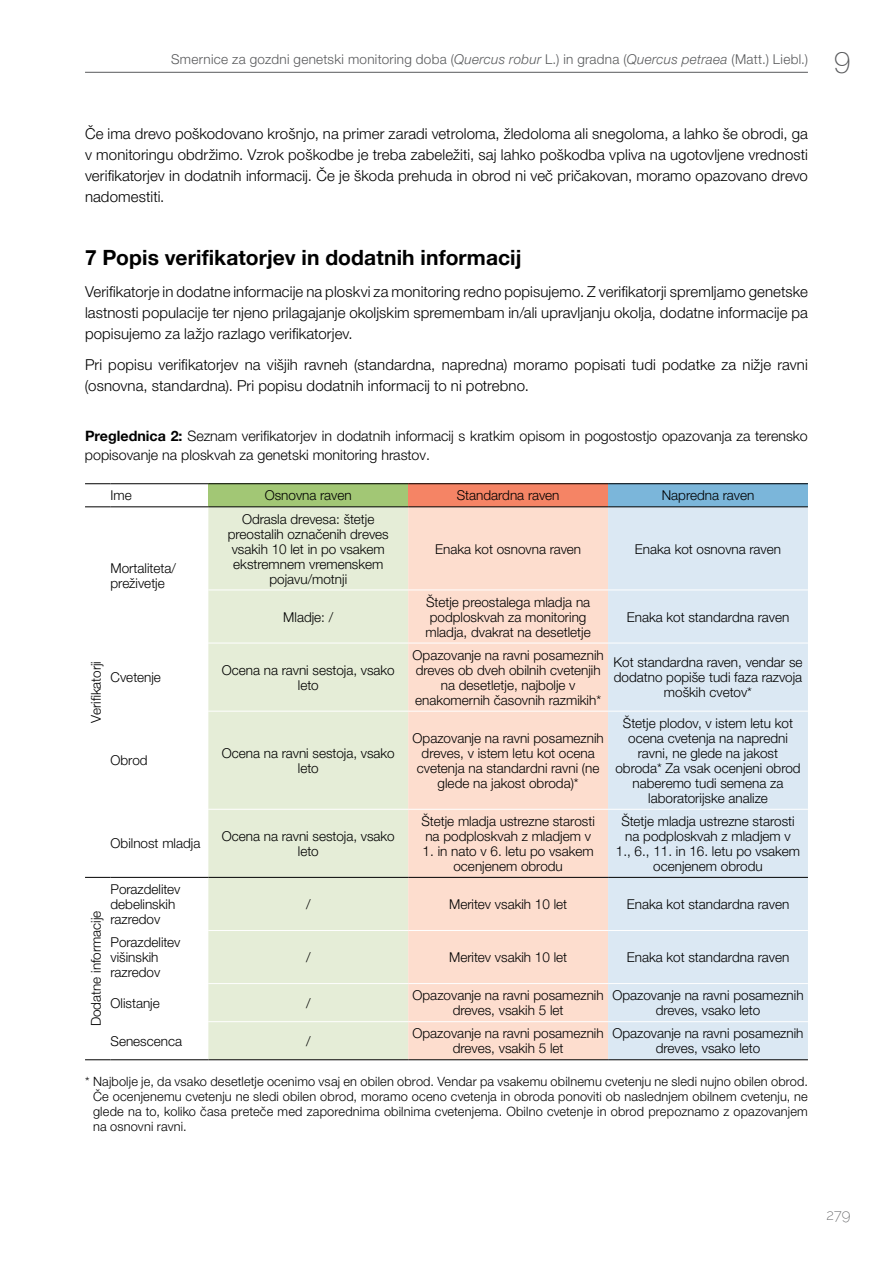
<style>
.page{position:relative;width:893px;height:1263px;background:#fff}
.page>*{position:absolute;margin:0;border:0;box-sizing:border-box;transform-origin:0 0}
.t1{font:100 30px "Helvetica Neue LT Pro";color:#58595b}
.t2{font:700 21px "Helvetica Neue World 75";letter-spacing:.005em;color:#000}
.t3{font:15px/21px "Helvetica Neue World 45 Lt";letter-spacing:.005em;color:#000;text-align:justify}
.t4{font:100 15px "Raleway";color:#58595b}
.t5{font:14.25px/18.8px "Helvetica Neue World 45 Lt";color:#000}
.t6{font:13.5px/15px "Helvetica Neue World 45 Lt";color:#000;text-align:center}
.t7{font:13.5px "Helvetica Neue World 45 Lt";letter-spacing:.02em;color:#58595b}
.t8{font:12.75px/15px "Helvetica Neue World 45 Lt";letter-spacing:.015em;color:#000;text-align:justify}
.s1{font-family:"Helvetica Neue World 46 Lt It"}
.s2{font-family:"Helvetica Neue World 75";font-weight:700}
</style>
<div class="page">
<hr style="left:85px;top:72px;width:723px;height:1px;background:#58595b">
<div style="left:208px;top:484px;width:200px;height:23px;background:#a2c775"></div>
<div style="left:408px;top:484px;width:200px;height:23px;background:#f58465"></div>
<div style="left:608px;top:484px;width:200px;height:23px;background:#7bb6da"></div>
<div style="left:208px;top:507px;width:200px;height:552px;background:#e5edd7"></div>
<div style="left:408px;top:507px;width:200px;height:552px;background:#fdddce"></div>
<div style="left:608px;top:507px;width:200px;height:552px;background:#dbe8f3"></div>
<hr style="left:111px;top:877px;width:97px;height:1px;background:#000">
<hr style="left:208px;top:877px;width:200px;height:1px;background:#000">
<hr style="left:408px;top:877px;width:200px;height:1px;background:#000">
<hr style="left:608px;top:877px;width:200px;height:1px;background:#000">
<hr style="left:111px;top:1059px;width:97px;height:1px;background:#000">
<hr style="left:208px;top:1059px;width:200px;height:1px;background:#000">
<hr style="left:408px;top:1059px;width:200px;height:1px;background:#000">
<hr style="left:608px;top:1059px;width:200px;height:1px;background:#000">
<svg style="left:85px;top:877px;width:26px;height:1px"></svg>
<svg style="left:85px;top:1059px;width:26px;height:1px"></svg>
<hr style="left:208px;top:589px;width:200px;height:1px;background:#fff">
<hr style="left:408px;top:589px;width:200px;height:1px;background:#fff">
<hr style="left:608px;top:589px;width:200px;height:1px;background:#fff">
<hr style="left:208px;top:643px;width:200px;height:1px;background:#fff">
<hr style="left:408px;top:643px;width:200px;height:1px;background:#fff">
<hr style="left:608px;top:643px;width:200px;height:1px;background:#fff">
<hr style="left:208px;top:711px;width:200px;height:1px;background:#fff">
<hr style="left:408px;top:711px;width:200px;height:1px;background:#fff">
<hr style="left:608px;top:711px;width:200px;height:1px;background:#fff">
<hr style="left:208px;top:809px;width:200px;height:1px;background:#fff">
<hr style="left:408px;top:809px;width:200px;height:1px;background:#fff">
<hr style="left:608px;top:809px;width:200px;height:1px;background:#fff">
<hr style="left:208px;top:930px;width:200px;height:1px;background:#fff">
<hr style="left:408px;top:930px;width:200px;height:1px;background:#fff">
<hr style="left:608px;top:930px;width:200px;height:1px;background:#fff">
<hr style="left:208px;top:983px;width:200px;height:1px;background:#fff">
<hr style="left:408px;top:983px;width:200px;height:1px;background:#fff">
<hr style="left:608px;top:983px;width:200px;height:1px;background:#fff">
<hr style="left:208px;top:1021px;width:200px;height:1px;background:#fff">
<hr style="left:408px;top:1021px;width:200px;height:1px;background:#fff">
<hr style="left:608px;top:1021px;width:200px;height:1px;background:#fff">
<svg style="left:85px;top:506px;width:26px;height:1px"></svg>
<hr style="left:111px;top:506px;width:97px;height:1px;background:#000">
<hr style="left:208px;top:506px;width:200px;height:1px;background:#000">
<hr style="left:408px;top:506px;width:200px;height:1px;background:#000">
<hr style="left:608px;top:506px;width:200px;height:1px;background:#000">
<svg style="left:85px;top:483px;width:26px;height:1px"></svg>
<hr style="left:111px;top:483px;width:97px;height:1px;background:#000">
<hr style="left:208px;top:483px;width:200px;height:1px;background:#000">
<hr style="left:408px;top:483px;width:200px;height:1px;background:#000">
<hr style="left:608px;top:483px;width:200px;height:1px;background:#000">
<p class="t7" style="left:171px;top:51px;width:638px">Smernice za gozdni genetski monitoring doba (<span class="s1">Quercus robur</span> L.) in gradna (<span class="s1">Quercus petraea</span> (Matt.) Liebl.)</p>
<p class="t3" style="left:85px;top:123px;width:724px">Če ima drevo poškodovano krošnjo, na primer zaradi vetroloma, žledoloma ali snegoloma, a lahko še obrodi, ga v monitoringu obdržimo. Vzrok poškodbe je treba zabeležiti, saj lahko poškodba vpliva na ugotovljene vrednosti verifikatorjev in dodatnih informacij. Če je škoda prehuda in obrod ni več pričakovan, moramo opazovano drevo nadomestiti.</p>
<h2 class="t2" style="left:85px;top:246px;width:438px">7 Popis verifikatorjev in dodatnih informacij</h2>
<p class="t3" style="left:85px;top:281px;width:724px">Verifikatorje in dodatne informacije na ploskvi za monitoring redno popisujemo. Z verifikatorji spremljamo genetske lastnosti populacije ter njeno prilagajanje okoljskim spremembam in/ali upravljanju okolja, dodatne informacije pa popisujemo za lažjo razlago verifikatorjev.</p>
<p class="t3" style="left:85px;top:354px;width:724px">Pri popisu verifikatorjev na višjih ravneh (standardna, napredna) moramo popisati tudi podatke za nižje ravni (osnovna, standardna). Pri popisu dodatnih informacij to ni potrebno.</p>
<p class="t5" style="left:85px;top:427px;width:724px"><span class="s2">Preglednica 2:</span> Seznam verifikatorjev in dodatnih informacij s kratkim opisom in pogostostjo opazovanja za terensko popisovanje na ploskvah za genetski monitoring hrastov.</p>
<p class="t6" style="left:111px;top:488px;width:23px">Ime</p>
<p class="t6" style="left:265px;top:488px;width:88px">Osnovna raven</p>
<p class="t6" style="left:457px;top:488px;width:104px">Standardna raven</p>
<p class="t6" style="left:662px;top:488px;width:94px">Napredna raven</p>
<p class="t6" style="left:111px;top:560px;width:67px;text-align:left">Mortaliteta/ preživetje</p>
<p class="t6" style="left:228px;top:511px;width:162px">Odrasla drevesa: štetje preostalih označenih dreves vsakih 10 let in po vsakem ekstremnem vremenskem pojavu/motnji</p>
<p class="t6" style="left:283px;top:609px;width:52px">Mladje: /</p>
<p class="t6" style="left:89px;top:723px;width:64px;rotate:-90deg">Verifikatorji</p>
<p class="t6" style="left:111px;top:670px;width:52px">Cvetenje</p>
<p class="t6" style="left:222px;top:663px;width:174px">Ocena na ravni sestoja, vsako leto</p>
<p class="t6" style="left:111px;top:753px;width:39px">Obrod</p>
<p class="t6" style="left:222px;top:746px;width:174px">Ocena na ravni sestoja, vsako leto</p>
<p class="t6" style="left:111px;top:836px;width:91px">Obilnost mladja</p>
<p class="t6" style="left:222px;top:829px;width:174px">Ocena na ravni sestoja, vsako leto</p>
<p class="t6" style="left:435px;top:541px;width:148px">Enaka kot osnovna raven</p>
<p class="t6" style="left:635px;top:541px;width:148px">Enaka kot osnovna raven</p>
<p class="t6" style="left:426px;top:594px;width:167px">Štetje preostalega mladja na podploskvah za monitoring mladja, dvakrat na desetletje</p>
<p class="t6" style="left:627px;top:609px;width:164px">Enaka kot standardna raven</p>
<p class="t6" style="left:413px;top:648px;width:193px">Opazovanje na ravni posameznih dreves ob dveh obilnih cvetenjih na desetletje, najbolje v enakomernih časovnih razmikih*</p>
<p class="t6" style="left:614px;top:655px;width:190px">Kot standardna raven, vendar se dodatno popiše tudi faza razvoja moških cvetov*</p>
<p class="t6" style="left:413px;top:731px;width:193px">Opazovanje na ravni posameznih dreves, v istem letu kot ocena cvetenja na standardni ravni (ne glede na jakost obroda)*</p>
<p class="t6" style="left:421px;top:814px;width:175px;text-align:left">Štetje mladja ustrezne starosti na podploskvah z mladjem v</p>
<p class="t6" style="left:423px;top:844px;width:173px">1. in nato v 6. letu po vsakem ocenjenem obrodu</p>
<p class="t6" style="left:615px;top:716px;width:187px">Štetje plodov, v istem letu kot ocena cvetenja na napredni ravni, ne glede na jakost obroda* Za vsak ocenjeni obrod naberemo tudi semena za laboratorijske analize</p>
<p class="t6" style="left:616px;top:814px;width:186px">Štetje mladja ustrezne starosti na podploskvah z mladjem v<br>1., 6., 11. in 16. letu po vsakem ocenjenem obrodu</p>
<p class="t6" style="left:111px;top:882px;width:72px;text-align:left">Porazdelitev debelinskih razredov</p>
<p class="t6" style="left:306px;top:897px;width:6px">/</p>
<p class="t6" style="left:449px;top:897px;width:120px">Meritev vsakih 10 let</p>
<p class="t6" style="left:627px;top:897px;width:164px">Enaka kot standardna raven</p>
<p class="t6" style="left:89px;top:1026px;width:117px;rotate:-90deg">Dodatne informacije</p>
<p class="t6" style="left:111px;top:935px;width:72px;text-align:left">Porazdelitev višinskih razredov</p>
<p class="t6" style="left:306px;top:950px;width:6px">/</p>
<p class="t6" style="left:449px;top:950px;width:120px">Meritev vsakih 10 let</p>
<p class="t6" style="left:627px;top:950px;width:164px">Enaka kot standardna raven</p>
<p class="t6" style="left:111px;top:996px;width:51px">Olistanje</p>
<p class="t6" style="left:306px;top:996px;width:6px">/</p>
<p class="t6" style="left:413px;top:988px;width:193px">Opazovanje na ravni posameznih dreves, vsakih 5 let</p>
<p class="t6" style="left:612px;top:988px;width:193px">Opazovanje na ravni posameznih dreves, vsako leto</p>
<p class="t6" style="left:111px;top:1034px;width:73px">Senescenca</p>
<p class="t6" style="left:306px;top:1034px;width:6px">/</p>
<p class="t6" style="left:413px;top:1026px;width:193px">Opazovanje na ravni posameznih dreves, vsakih 5 let</p>
<p class="t6" style="left:612px;top:1026px;width:193px">Opazovanje na ravni posameznih dreves, vsako leto</p>
<p class="t8" style="left:93px;top:1074px;width:716px;text-indent:-8px">* Najbolje je, da vsako desetletje ocenimo vsaj en obilen obrod. Vendar pa vsakemu obilnemu cvetenju ne sledi nujno obilen obrod.<br>Če ocenjenemu cvetenju ne sledi obilen obrod, moramo oceno cvetenja in obroda ponoviti ob naslednjem obilnem cvetenju, ne glede na to, koliko časa preteče med zaporednima obilnima cvetenjema. Obilno cvetenje in obrod prepoznamo z opazovanjem na osnovni ravni.</p>
<h1 class="t1" style="left:834px;top:44px;width:18px">9</h1>
<p class="t4" style="left:827px;top:1203px;width:25px">279</p>
</div>
